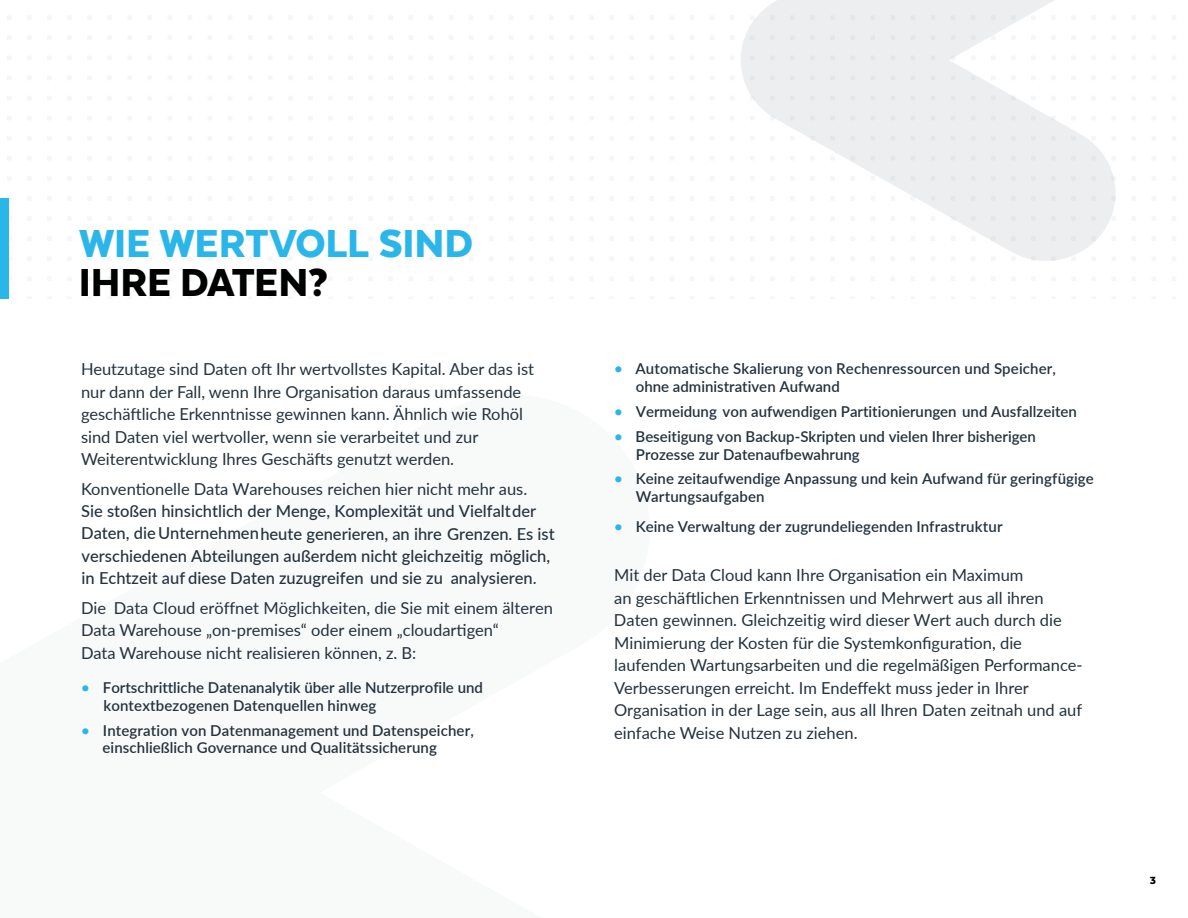
<style>
.page{position:relative;width:1188px;height:918px;background:#fff}
.page>*{position:absolute;margin:0;border:0;box-sizing:border-box;transform-origin:0 0}
.t1{font:900 45px "Texta";letter-spacing:-.005em;color:#2bb6e9}
.t2{font:900 45px "Texta";letter-spacing:-.005em;color:#000101}
.t3{font:16.5px/22.5px "Lato";color:#24323d}
.t4{font:500 16.5px/22.4px "Lato";color:#24323d}
.t5{font:600 15px/17.9px "Lato";letter-spacing:.005em;color:#24323d}
.t6{font:900 12px "Texta";color:#000101}
.s1{font-weight:500}
.s2{font-style:inherit}
.s3{color:#2bb6e9}
</style>
<div class="page">
<svg style="left:741px;top:0;width:375px;height:261px;fill:#edeeef"></svg>
<div style="left:0;top:198px;width:9px;height:100px;background:#2bb6e9"></div>
<h1 class="t1" style="left:79px;top:220px;width:396px">WIE WERTVOLL SIND</h1>
<h1 class="t2" style="left:79px;top:259px;width:251px">IHRE DATEN?</h1>
<p class="t3" style="left:81px;top:357px;width:455px">Heutzutage sind Daten oft Ihr wertvollstes Kapital. Aber das ist nur dann der Fall, wenn Ihre Organisation daraus umfassende geschäftliche Erkenntnisse gewinnen kann. Ähnlich wie Rohöl sind Daten viel wertvoller, wenn sie verarbeitet und zur Weiterentwicklung Ihres Geschäfts genutzt werden.</p>
<p class="t3" style="left:81px;top:477px;width:448px">Konventionelle Data Warehouses reichen hier nicht mehr aus.</p>
<p class="t4" style="left:81px;top:499px;width:475px">Sie stoßen hinsichtlich der Menge, Komplexität und Vielfalt der Daten, die Unternehmen heute generieren, an ihre Grenzen. Es ist verschiedenen Abteilungen außerdem nicht gleichzeitig möglich, in Echtzeit auf diese Daten zuzugreifen und sie zu</p>
<p class="t3" style="left:81px;top:596px;width:27px">Die</p>
<p class="t3" style="left:114px;top:563px;width:441px;line-height:29.8px;text-indent:337px"><span class="s1">analysieren</span><span class="s2">.<br></span>Data Cloud eröffnet Möglichkeiten, die Sie mit einem älteren</p>
<p class="t3" style="left:81px;top:619px;width:419px">Data Warehouse „on-premises“ oder einem „cloudartigen“<br>Data Warehouse nicht realisieren können, z. B:</p>
<p class="t5" style="left:104px;top:677px;width:381px;line-height:18.3px;text-indent:-22px"><span class="s3">•</span> Fortschrittliche Datenanalytik über alle Nutzerprofile und kontextbezogenen Datenquellen hinweg</p>
<p class="t5" style="left:103px;top:721px;width:373px;text-indent:-21px"><span class="s3">•</span> Integration von Datenmanagement und Datenspeicher, einschließlich Governance und Qualitätssicherung</p>
<p class="t5" style="left:636px;top:359px;width:422px;text-indent:-22px"><span class="s3">•</span> Automatische Skalierung von Rechenressourcen und Speicher, ohne administrativen Aufwand</p>
<p class="t5" style="left:614px;top:402px;width:464px"><span class="s3">•</span> Vermeidung von aufwendigen Partitionierungen und Ausfallzeiten</p>
<p class="t5" style="left:636px;top:427px;width:402px;text-indent:-22px"><span class="s3">•</span> Beseitigung von Backup-Skripten und vielen Ihrer bisherigen<br>Prozesse zur Datenaufbewahrung</p>
<p class="t5" style="left:636px;top:469px;width:459px;text-indent:-22px"><span class="s3">•</span> Keine zeitaufwendige Anpassung und kein Aufwand für geringfügige<br>Wartungsaufgaben</p>
<p class="t5" style="left:614px;top:517px;width:390px"><span class="s3">•</span> Keine Verwaltung der zugrundeliegenden Infrastruktur</p>
<p class="t3" style="left:614px;top:563px;width:470px">Mit der Data Cloud kann Ihre Organisation ein Maximum<br>an geschäftlichen Erkenntnissen und Mehrwert aus all ihren Daten gewinnen. Gleichzeitig wird dieser Wert auch durch die Minimierung der Kosten für die Systemkonfiguration, die laufenden Wartungsarbeiten und die regelmäßigen Performance-Verbesserungen erreicht. Im Endeffekt muss jeder in Ihrer Organisation in der Lage sein, aus all Ihren Daten zeitnah und auf einfache Weise Nutzen zu ziehen.</p>
<p class="t6" style="left:1150px;top:874px;width:8px">3</p>
</div>
